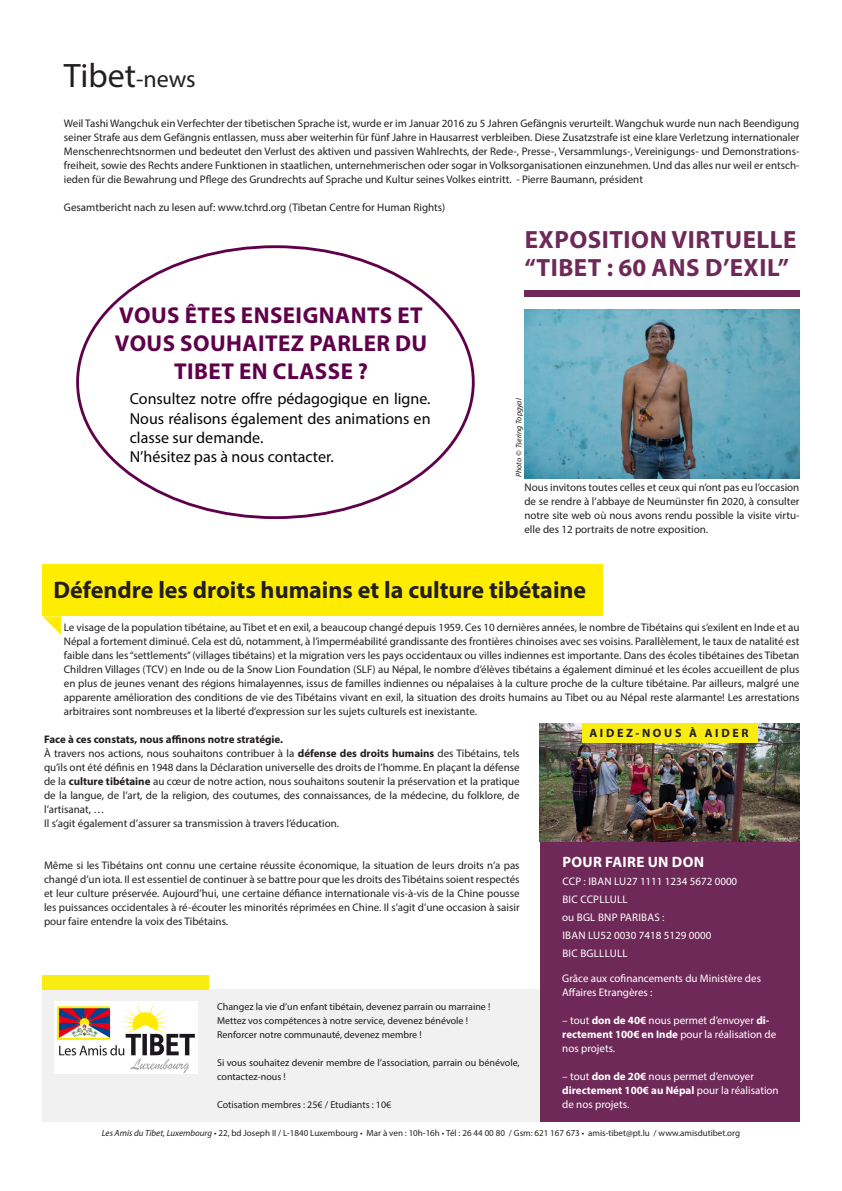
<style>
.page{position:relative;width:842px;height:1191px;background:#fff}
.page>*{position:absolute;margin:0;border:0;box-sizing:border-box;transform-origin:0 0}
.Cover_Index{font:34px "Myriad Pro";color:#231f20}
.Header_02{font:700 25px/28px "Myriad Pro";letter-spacing:.02em;color:#6f2958}
.Cover_Index-2{font:700 24px "Myriad Pro";color:#231f20}
.Body_Text{font:700 23px/28px "Myriad Pro";letter-spacing:.02em;color:#60004a;text-align:center}
.t1{font:16px/19.2px "Myriad Pro";color:#040504;text-align:justify}
.Header_03{font:700 15px "Myriad Pro";letter-spacing:.02em;color:#fff}
.Opening_Text{font:700 12px "Myriad Pro";letter-spacing:.22em;color:#231f20}
.Body_Text-2{font:11px/14px "Myriad Pro";color:#231f20;text-align:justify}
.Body_Text-3{font:11px/14px "Myriad Pro";color:#fff}
.Header_03-2{font:11px/18px "Myriad Pro";letter-spacing:.02em;color:#fff}
.Body_Text-4{font:700 11px "Myriad Pro";color:#231f20}
.Header_03-3{font:11px/18px "Myriad Pro";color:#fff}
.Body_Text-5{font:10px/14px "Myriad Pro";color:#1a1a18}
.t2{font:10px "Myriad Pro";color:#231f20}
.Body_Text-6{font:9px "Myriad Pro";color:#231f20}
.t3{font:italic 8px "Myriad Pro";color:#231f20}
.s1{font-size:24px}
.s2{font-weight:700}
.s3{font-style:italic}
</style>
<div class="page">
<div style="left:43px;top:989px;width:756px;height:132px;background:#f2f1f1"></div>
<img style="left:54px;top:1002px;width:143px;height:71px">
<div style="left:43px;top:975px;width:166px;height:14px;background:#f9ec13"></div>
<div style="left:540px;top:841px;width:259px;height:280px;background:#6f2958"></div>
<img style="left:524px;top:309px;width:275px;height:169px">
<img style="left:540px;top:724px;width:259px;height:117px">
<div style="left:582px;top:723px;width:175px;height:19px;background:#f9ec13"></div>
<div style="left:524px;top:290px;width:275px;height:7px;background:#6f2958"></div>
<div style="left:43px;top:564px;width:560px;height:51px;background:#ffed00"></div>
<svg style="left:43px;top:616px;width:18px;height:19px"></svg>
<p class="Cover_Index" style="left:64px;top:54px;width:133px">Tibet<span class="s1">-news</span></p>
<p class="Body_Text-2" style="left:64px;top:116px;width:737px">Weil Tashi Wangchuk ein Verfechter der tibetischen Sprache ist, wurde er im Januar 2016 zu 5 Jahren Gefängnis verurteilt. Wangchuk wurde nun nach Beendigung seiner Strafe aus dem Gefängnis entlassen, muss aber weiterhin für fünf Jahre in Hausarrest verbleiben. Diese Zusatzstrafe ist eine klare Verletzung internationaler Menschenrechtsnormen und bedeutet den Verlust des aktiven und passiven Wahlrechts, der Rede-, Presse-, Versammlungs-, Vereinigungs- und Demonstrations&shy;freiheit, sowie des Rechts andere Funktionen in staatlichen, unternehmerischen oder sogar in Volksorganisationen einzunehmen. Und das alles nur weil er entsch&shy;ieden für die Bewahrung und Pflege des Grundrechts auf Sprache und Kultur seines Volkes eintritt. - Pierre Baumann, président</p>
<p class="Body_Text-2" style="left:64px;top:200px;width:383px">Gesamtbericht nach zu lesen auf: www.tchrd.org (Tibetan Centre for Human Rights)</p>
<p class="Body_Text" style="left:115px;top:300px;width:314px">VOUS ÊTES ENSEIGNANTS ET<br>VOUS SOUHAITEZ PARLER DU<br>TIBET EN CLASSE ?</p>
<p class="t1" style="left:130px;top:389px;width:302px">Consultez notre offre pédagogique en ligne.<br>Nous réalisons également des animations en classe sur demande.</p>
<p class="t1" style="left:130px;top:447px;width:206px">N’hésitez pas à nous contacter.</p>
<p class="Header_02" style="left:524px;top:225px;width:273px">EXPOSITION VIRTUELLE “TIBET : 60 ANS D’EXIL”</p>
<p class="t3" style="left:514px;top:477px;width:80px;rotate:-90deg">Photo © Tsering Topgyal</p>
<p class="Body_Text-2" style="left:524px;top:480px;width:277px">Nous invitons toutes celles et ceux qui n’ont pas eu l’occasion de se rendre à l’abbaye de Neumünster fin 2020, à consulter notre site web où nous avons rendu possible la visite virtu&shy;elle des 12 portraits de notre exposition.</p>
<p class="Cover_Index-2" style="left:54px;top:574px;width:534px">Défendre les droits humains et la culture tibétaine</p>
<p class="Body_Text-2" style="left:64px;top:620px;width:737px">Le visage de la population tibétaine, au Tibet et en exil, a beaucoup changé depuis 1959. Ces 10 dernières années, le nombre de Tibétains qui s’exilent en Inde et au Népal a fortement diminué. Cela est dû, notamment, à l’imperméabilité grandissante des frontières chinoises avec ses voisins. Parallèlement, le taux de natalité est faible dans les “settlements” (villages tibétains) et la migration vers les pays occidentaux ou villes indiennes est importante. Dans des écoles tibétaines des Tibetan Children Villages (TCV) en Inde ou de la Snow Lion Foundation (SLF) au Népal, le nombre d’élèves tibétains a également diminué et les écoles accueillent de plus en plus de jeunes venant des régions himalayennes, issus de familles indiennes ou népalaises à la culture proche de la culture tibétaine. Par ailleurs, malgré une apparente amélioration des conditions de vie des Tibétains vivant en exil, la situation des droits humains au Tibet ou au Népal reste alarmante! Les arrestations arbitraires sont nombreuses et la liberté d’expression sur les sujets culturels est inexistante.</p>
<p class="Body_Text-4" style="left:44px;top:732px;width:241px">Face à ces constats, nous affinons notre stratégie.</p>
<p class="Body_Text-2" style="left:44px;top:746px;width:477px">À travers nos actions, nous souhaitons contribuer à la <span class="s2">défense des droits humains</span> des Tibétains, tels qu’ils ont été définis en 1948 dans la Déclaration universelle des droits de l’homme. En plaçant la défense de la <span class="s2">culture tibétaine</span> au cœur de notre action, nous souhaitons soutenir la préservation et la pratique de la langue, de l’art, de la religion, des coutumes, des connaissances, de la médecine, du folklore, de l’artisanat, …</p>
<p class="Body_Text-2" style="left:44px;top:816px;width:297px">Il s’agit également d’assurer sa transmission à travers l’éducation.</p>
<p class="Body_Text-2" style="left:44px;top:858px;width:477px">Même si les Tibétains ont connu une certaine réussite économique, la situation de leurs droits n’a pas changé d’un iota. Il est essentiel de continuer à se battre pour que les droits des Tibétains soient respectés et leur culture préservée. Aujourd’hui, une certaine défiance internationale vis-à-vis de la Chine pousse les puissances occidentales à ré-écouter les minorités réprimées en Chine. Il s’agit d’une occasion à saisir pour faire entendre la voix des Tibétains.</p>
<p class="Body_Text-5" style="left:217px;top:999px;width:275px">Changez la vie d’un enfant tibétain, devenez parrain ou marraine !</p>
<p class="Body_Text-5" style="left:217px;top:1013px;width:252px">Mettez vos compétences à notre service, devenez bénévole !</p>
<p class="Body_Text-5" style="left:217px;top:1027px;width:206px">Renforcer notre communauté, devenez membre !</p>
<p class="Body_Text-5" style="left:217px;top:1055px;width:304px">Si vous souhaitez devenir membre de l’association, parrain ou bénévole, contactez-nous !</p>
<p class="t2" style="left:217px;top:1098px;width:176px">Cotisation membres : 25€ / Etudiants : 10€</p>
<p class="Opening_Text" style="left:589px;top:725px;width:161px">AIDEZ-NOUS À AIDER</p>
<p class="Header_03" style="left:562px;top:852px;width:143px">POUR FAIRE UN DON</p>
<p class="Header_03-3" style="left:562px;top:872px;width:176px">CCP : IBAN LU27 1111 1234 5672 0000<br>BIC CCPLLULL</p>
<p class="Header_03-2" style="left:562px;top:908px;width:151px">ou BGL BNP PARIBAS :<br>IBAN LU52 0030 7418 5129 0000<br>BIC BGLLLULL</p>
<p class="Body_Text-3" style="left:562px;top:970px;width:200px">Grâce aux cofinancements du Ministère des<br>Affaires Etrangères :</p>
<p class="Body_Text-3" style="left:562px;top:1012px;width:216px">– tout <span class="s2">don de 40€</span> nous permet d’envoyer <span class="s2">di&shy;rectement 100€ en Inde</span> pour la réalisation de nos projets.</p>
<p class="Body_Text-3" style="left:562px;top:1068px;width:218px">– tout <span class="s2">don de 20€</span> nous permet d’envoyer <span class="s2">directement 100€ au Népal</span> pour la réalisation de nos projets.</p>
<p class="Body_Text-6" style="left:102px;top:1127px;width:640px"><span class="s3">Les Amis du Tibet, Luxembourg</span> • 22, bd Joseph II / L-1840 Luxembourg • Mar à ven : 10h-16h • Tél : 26 44 00 80 / Gsm: 621 167 673 • amis-tibet@pt.lu / www.amisdutibet.org</p>
</div>
